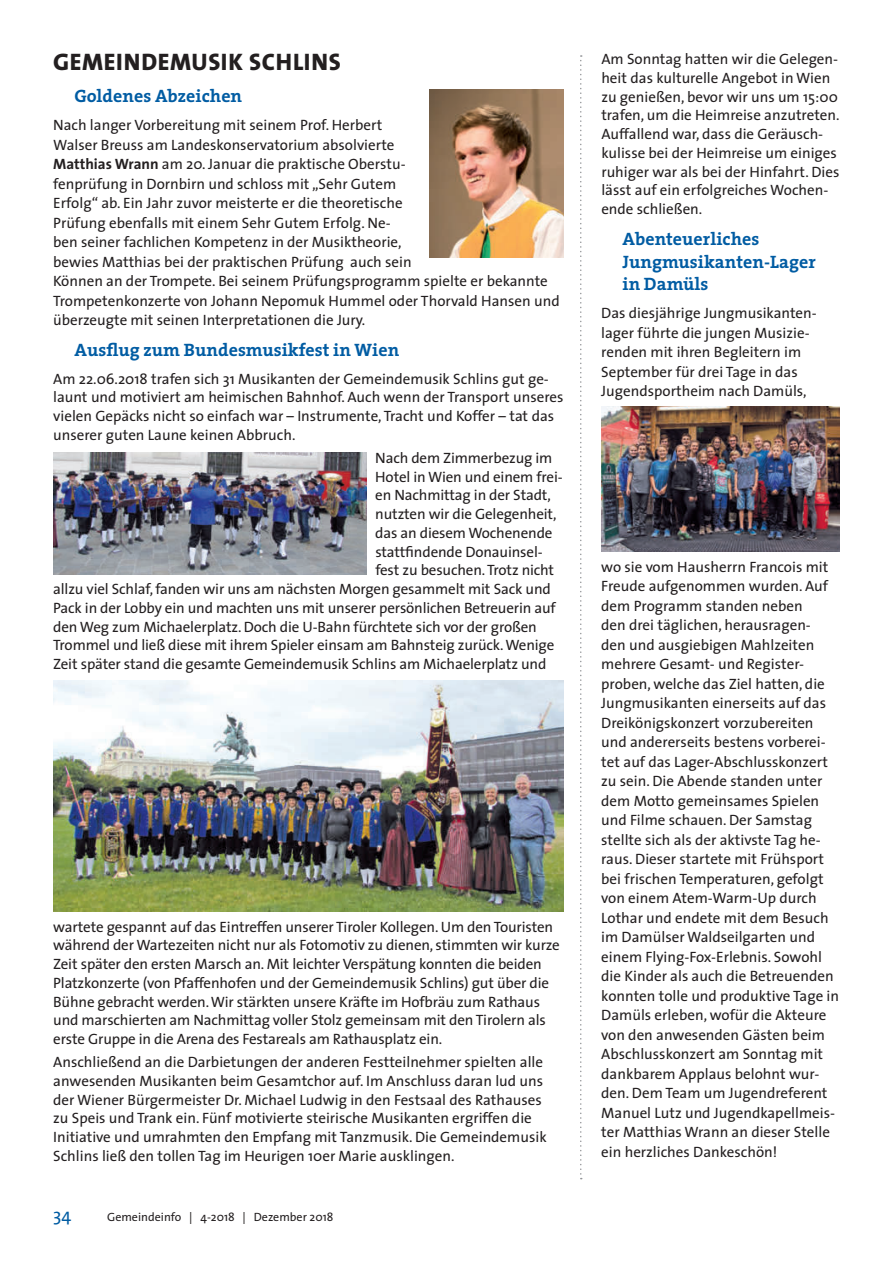
<style>
.page{position:relative;width:893px;height:1263px;background:#fff}
.page>*{position:absolute;margin:0;border:0;box-sizing:border-box;transform-origin:0 0}
.t1{font:800 24px "The Sans";letter-spacing:.025em;color:#231f20}
.t2{font:700 18px/22.5px "The Serif";letter-spacing:.005em;color:#015ca3}
.t3{font:18px "The Sans";color:#015ca3}
.t4{font:15px/19.5px "The Sans";color:#231f20}
.t5{font:12px "The Sans";color:#231f20}
.s1{font-weight:700}
</style>
<div class="page">
<svg style="left:580px;top:55px;width:2px;height:1124px"></svg>
<img style="left:430px;top:89px;width:133px;height:168px">
<img style="left:53px;top:452px;width:314px;height:123px">
<img style="left:53px;top:680px;width:510px;height:231px">
<img style="left:602px;top:407px;width:238px;height:144px">
<h1 class="t1" style="left:53px;top:42px;width:289px">GEMEINDEMUSIK SCHLINS</h1>
<p class="t2" style="left:74px;top:85px;width:169px">Goldenes Abzeichen</p>
<p class="t4" style="left:53px;top:115px;width:508px">Nach langer Vorbereitung mit seinem Prof. Herbert<br>Walser Breuss am Landeskonservatorium absolvierte<br><span class="s1">Matthias Wrann</span> am 20. Januar die praktische Oberstu-<br>fenprüfung in Dornbirn und schloss mit „Sehr Gutem<br>Erfolg“ ab. Ein Jahr zuvor meisterte er die theoretische<br>Prüfung ebenfalls mit einem Sehr Gutem Erfolg. Ne-<br>ben seiner fachlichen Kompetenz in der Musiktheorie,<br>bewies Matthias bei der praktischen Prüfung auch sein<br>Können an der Trompete. Bei seinem Prüfungsprogramm spielte er bekannte Trompetenkonzerte von Johann Nepomuk Hummel oder Thorvald Hansen und überzeugte mit seinen Interpretationen die Jury.</p>
<p class="t2" style="left:74px;top:339px;width:326px">Ausflug zum Bundesmusikfest in Wien</p>
<p class="t4" style="left:53px;top:369px;width:512px;line-height:18.8px">Am 22.06.2018 trafen sich 31 Musikanten der Gemeindemusik Schlins gut ge&shy;launt und motiviert am heimischen Bahnhof. Auch wenn der Transport unseres vielen Gepäcks nicht so einfach war – Instrumente, Tracht und Koffer – tat das unserer guten Laune keinen Abbruch.</p>
<p class="t4" style="left:375px;top:448px;width:179px">Nach dem Zimmerbezug im</p>
<p class="t4" style="left:375px;top:466px;width:189px">Hotel in Wien und einem frei-</p>
<p class="t4" style="left:375px;top:485px;width:177px">en Nachmittag in der Stadt,</p>
<p class="t4" style="left:375px;top:504px;width:183px">nutzten wir die Gelegenheit,</p>
<p class="t4" style="left:375px;top:523px;width:179px">das an diesem Wochenende</p>
<p class="t4" style="left:375px;top:541px;width:169px">stattfindende Donauinsel-</p>
<p class="t4" style="left:375px;top:560px;width:180px">fest zu besuchen.Trotz nicht</p>
<p class="t4" style="left:53px;top:579px;width:499px">allzu viel Schlaf, fanden wir uns am nächsten Morgen gesammelt mit Sack und</p>
<p class="t4" style="left:53px;top:598px;width:504px">Pack in der Lobby ein und machten uns mit unserer persönlichen Betreuerin auf</p>
<p class="t4" style="left:53px;top:616px;width:485px">den Weg zum Michaelerplatz. Doch die U-Bahn fürchtete sich vor der großen</p>
<p class="t4" style="left:53px;top:635px;width:503px">Trommel und ließ diese mit ihrem Spieler einsam am Bahnsteig zurück.Wenige</p>
<p class="t4" style="left:53px;top:654px;width:495px">Zeit später stand die gesamte Gemeindemusik Schlins am Michaelerplatz und</p>
<p class="t4" style="left:53px;top:917px;width:508px;line-height:18.8px">wartete gespannt auf das Eintreffen unserer Tiroler Kollegen. Um den Touristen während der Wartezeiten nicht nur als Fotomotiv zu dienen, stimmten wir kurze Zeit später den ersten Marsch an. Mit leichter Verspätung konnten die beiden Platzkonzerte (von Pfaffenhofen und der Gemeindemusik Schlins) gut über die Bühne gebracht werden.Wir stärkten unsere Kräfte im Hofbräu zum Rathaus und marschierten am Nachmittag voller Stolz gemeinsam mit den Tirolern als erste Gruppe in die Arena des Festareals am Rathausplatz ein.</p>
<p class="t4" style="left:53px;top:1052px;width:495px;line-height:18.8px">Anschließend an die Darbietungen der anderen Festteilnehmer spielten alle anwesenden Musikanten beim Gesamtchor auf. Im Anschluss daran lud uns der Wiener Bürgermeister Dr. Michael Ludwig in den Festsaal des Rathauses zu Speis und Trank ein. Fünf motivierte steirische Musikanten ergriffen die Initiative und umrahmten den Empfang mit Tanzmusik. Die Gemeindemusik Schlins ließ den tollen Tag im Heurigen 10er Marie ausklingen.</p>
<p class="t3" style="left:53px;top:1200px;width:20px">34</p>
<p class="t5" style="left:107px;top:1207px;width:228px">Gemeindeinfo | 4-2018 | Dezember 2018</p>
<p class="t4" style="left:601px;top:49px;width:240px;line-height:18.8px">Am Sonntag hatten wir die Gelegen&shy;heit das kulturelle Angebot in Wien zu genießen, bevor wir uns um 15:00 trafen, um die Heimreise anzutreten.<br>Auffallend war, dass die Geräusch&shy;kulisse bei der Heimreise um einiges ruhiger war als bei der Hinfahrt. Dies lässt auf ein erfolgreiches Wochen&shy;ende schließen.</p>
<p class="t2" style="left:622px;top:227px;width:195px">Abenteuerliches<br>Jungmusikanten-Lager in Damüls</p>
<p class="t4" style="left:601px;top:303px;width:217px">Das diesjährige Jungmusikanten&shy;lager führte die jungen Musizie&shy;renden mit ihren Begleitern im<br>September für drei Tage in das<br>Jugendsportheim nach Damüls,</p>
<p class="t4" style="left:601px;top:556px;width:239px">wo sie vom Hausherrn Francois mit Freude aufgenommen wurden. Auf dem Programm standen neben<br>den drei täglichen, herausragen&shy;den und ausgiebigen Mahlzeiten mehrere Gesamt- und Register&shy;proben, welche das Ziel hatten, die Jungmusikanten einerseits auf das Dreikönigskonzert vorzubereiten und andererseits bestens vorberei&shy;tet auf das Lager-Abschlusskonzert zu sein. Die Abende standen unter dem Motto gemeinsames Spielen und Filme schauen. Der Samstag stellte sich als der aktivste Tag he&shy;raus. Dieser startete mit Frühsport bei frischen Temperaturen, gefolgt von einem Atem-Warm-Up durch Lothar und endete mit dem Besuch im Damülser Waldseilgarten und einem Flying-Fox-Erlebnis. Sowohl die Kinder als auch die Betreuenden konnten tolle und produktive Tage in Damüls erleben, wofür die Akteure von den anwesenden Gästen beim Abschlusskonzert am Sonntag mit dankbarem Applaus belohnt wur&shy;den. Dem Team um Jugendreferent Manuel Lutz und Jugendkapellmeis&shy;ter Matthias Wrann an dieser Stelle ein herzliches Dankeschön!</p>
</div>
